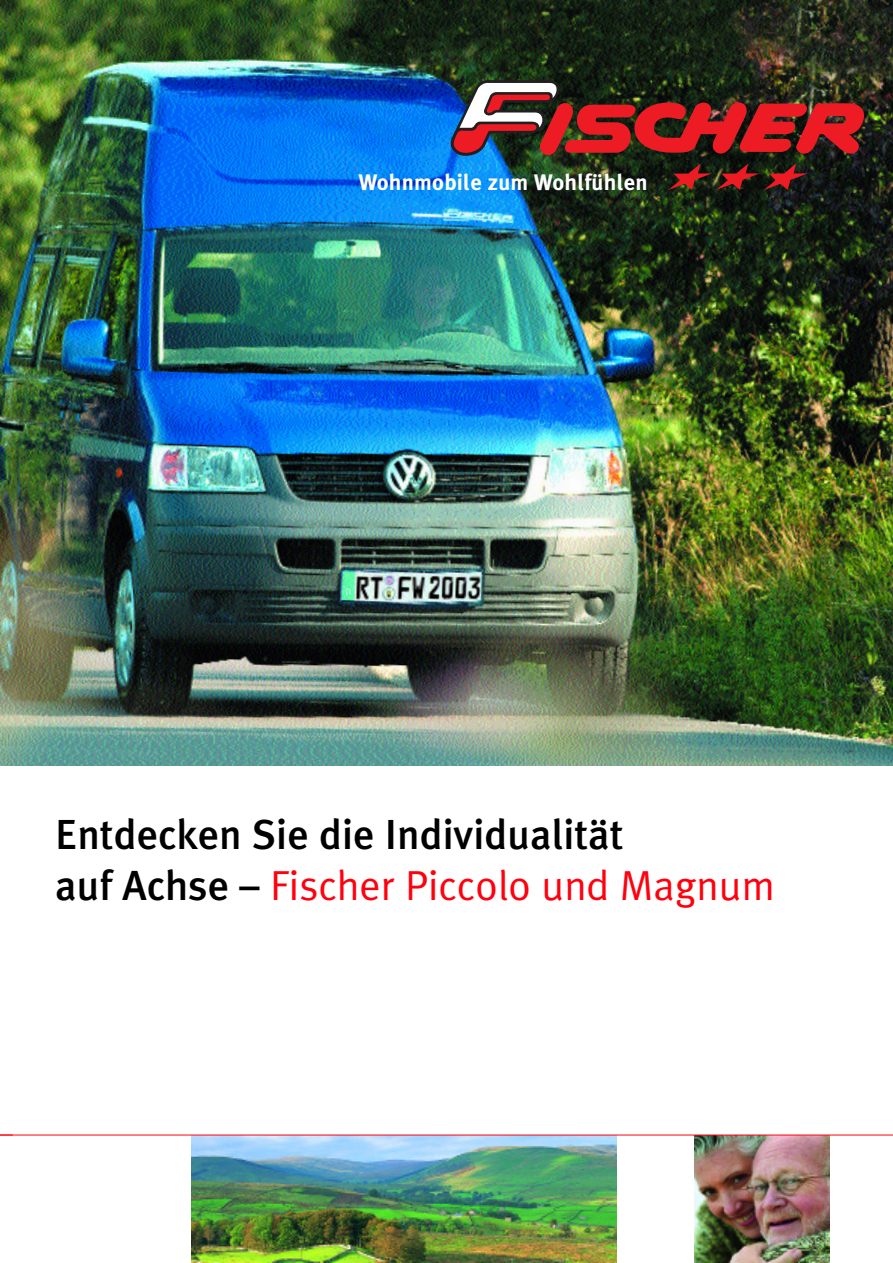
<style>
.page{position:relative;width:893px;height:1263px;background:#fff}
.page>*{position:absolute;margin:0;border:0;box-sizing:border-box;transform-origin:0 0}
.t1{font:42px "Meta Plus Normal";color:#ff000f}
.t2{font:500 42px "Meta Plus";color:#000}
.t3{font:700 22.5px "Meta Plus";letter-spacing:.01em;color:#fff}
.s1{font-family:"Meta Plus";font-weight:500;color:#000}
</style>
<div class="page">
<img style="left:0;top:0;width:893px;height:765px">
<img style="left:695px;top:1136px;width:134px;height:127px">
<img style="left:192px;top:1136px;width:425px;height:127px">
<img style="left:448px;top:80px;width:426px;height:110px">
<hr style="left:0;top:1135px;width:893px;height:1px;background:#ff000f">
<svg style="left:0;top:1135px;width:13px;height:1px"></svg>
<p class="t3" style="left:358px;top:169px;width:291px">Wohnmobile zum Wohlfühlen</p>
<p class="t2" style="left:55px;top:817px;width:570px">Entdecken Sie die Individualität</p>
<p class="t1" style="left:55px;top:870px;width:721px"><span class="s1">auf Achse –</span> Fischer Piccolo und Magnum</p>
</div>
